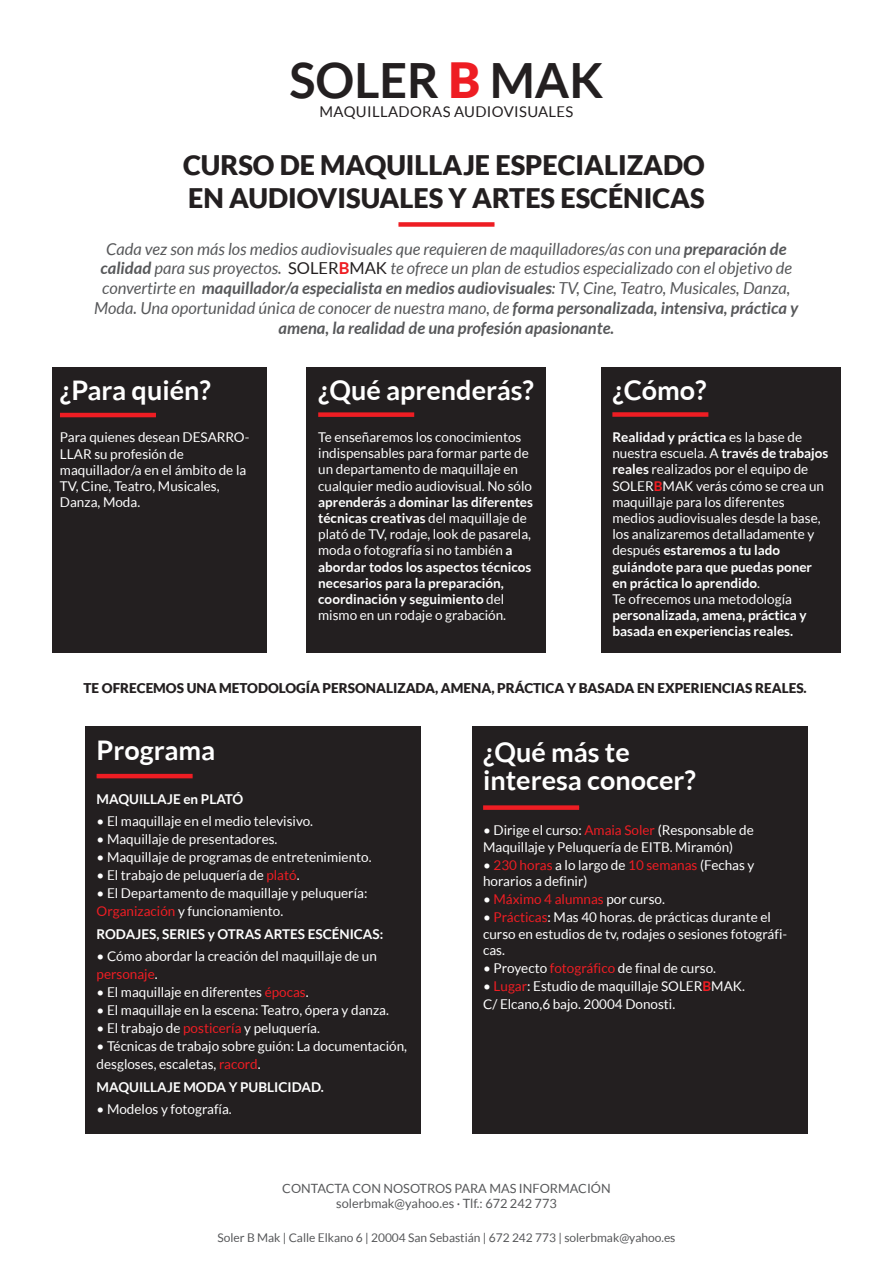
<style>
.page{position:relative;width:893px;height:1263px;background:#fff}
.page>*{position:absolute;margin:0;border:0;box-sizing:border-box;transform-origin:0 0}
.t1{font:700 48.6px "Lato";color:#231f20}
.t2{font:700 27px/28.5px "Lato";color:#fff}
.t3{font:900 27px/32.4px "Lato";color:#231f20}
.t4{font:italic 16.5px/19.8px "Lato";color:#57585a;text-align:center}
.t5{font:14.85px "Lato";letter-spacing:.025em;color:#231f20}
.t6{font:13.5px/16.2px "Lato";color:#fff}
.t7{font:700 13.5px/16.2px "Lato";color:#fff}
.t8{font:900 13.5px "Lato";color:#231f20}
.t9{font:13.5px "Lato";color:#ee1d23}
.t10{font:12.75px/15.3px "Lato";color:#57585a;text-align:center}
.t11{font:12px "Lato";color:#57585a}
.s1{font-weight:900;color:#ee1d23}
.s2{font-weight:700}
.s3{font-style:normal;color:#231f20}
.s4{font-weight:700;font-style:normal;color:#ee1d23}
.s5{font-weight:700;color:#ee1d23}
.s6{color:#ee1d23}
.s7{color:#fff}
</style>
<div class="page">
<div style="left:398px;top:222px;width:96px;height:5px;background:#ee1d23"></div>
<div style="left:601px;top:368px;width:239px;height:285px;background:#231f20"></div>
<div style="left:307px;top:368px;width:239px;height:285px;background:#231f20"></div>
<div style="left:53px;top:367px;width:214px;height:286px;background:#231f20"></div>
<hr style="left:60px;top:413px;width:96px;height:4px;background:#ee1d23">
<div style="left:318px;top:412px;width:96px;height:5px;background:#ee1d23"></div>
<div style="left:612px;top:412px;width:96px;height:5px;background:#ee1d23"></div>
<div style="left:85px;top:726px;width:336px;height:408px;background:#231f20"></div>
<hr style="left:97px;top:774px;width:96px;height:4px;background:#ee1d23">
<div style="left:472px;top:726px;width:336px;height:408px;background:#231f20"></div>
<div style="left:483px;top:805px;width:96px;height:5px;background:#ee1d23"></div>
<h1 class="t1" style="left:289px;top:52px;width:315px">SOLER <span class="s1">B</span> MAK</h1>
<p class="t5" style="left:319px;top:103px;width:256px">MAQUILLADORAS AUDIOVISUALES</p>
<h2 class="t3" style="left:183px;top:149px;width:523px">CURSO DE MAQUILLAJE ESPECIALIZADO<br>EN AUDIOVISUALES Y ARTES ESCÉNICAS</h2>
<p class="t4" style="left:94px;top:239px;width:706px">Cada vez son más los medios audiovisuales que requieren de maquilladores/as con una <span class="s2">preparación de calidad</span> para sus proyectos. <span class="s3">SOLER</span><span class="s4">B</span><span class="s3">MAK</span> te ofrece un plan de estudios especializado con el objetivo de convertirte en <span class="s2">maquillador/a especialista en medios audiovisuales</span>: TV, Cine, Teatro, Musicales, Danza, Moda. Una oportunidad única de conocer de nuestra mano, de <span class="s2">forma personalizada, intensiva, práctica y amena, la realidad de una profesión apasionante.</span></p>
<h2 class="t2" style="left:60px;top:376px;width:152px">¿Para quién?</h2>
<p class="t6" style="left:60px;top:429px;width:191px">Para quienes desean DESARRO-<br>LLAR su profesión de maquillador/a en el ámbito de la<br>TV, Cine, Teatro, Musicales,<br>Danza, Moda.</p>
<h2 class="t2" style="left:318px;top:376px;width:217px">¿Qué aprenderás?</h2>
<p class="t6" style="left:318px;top:429px;width:216px">Te enseñaremos los conocimientos indispensables para formar parte de un departamento de maquillaje en cualquier medio audiovisual. No sólo <span class="s2">aprenderás</span> a <span class="s2">dominar las diferentes técnicas creativas</span> del maquillaje de plató de TV, rodaje, look de pasarela, moda o fotografía si no también <span class="s2">a abordar todos los aspectos técnicos necesarios para la preparación, coordinación y seguimiento</span> del mismo en un rodaje o grabación.</p>
<h2 class="t2" style="left:612px;top:375px;width:96px">¿Cómo?</h2>
<p class="t6" style="left:612px;top:429px;width:218px"><span class="s2">Realidad y práctica</span> es la base de nuestra escuela. A <span class="s2">través de trabajos reales</span> realizados por el equipo de<br>SOLER<span class="s5">B</span>MAK verás cómo se crea un maquillaje para los diferentes medios audiovisuales desde la base, los analizaremos detalladamente y después <span class="s2">estaremos a tu lado guiándote para que puedas poner en práctica lo aprendido</span>.<br>Te ofrecemos una metodología</p>
<p class="t7" style="left:612px;top:607px;width:196px">personalizada, amena, práctica y basada en experiencias reales.</p>
<p class="t8" style="left:84px;top:680px;width:725px">TE OFRECEMOS UNA METODOLOGÍA PERSONALIZADA, AMENA, PRÁCTICA Y BASADA EN EXPERIENCIAS REALES.</p>
<h2 class="t2" style="left:97px;top:735px;width:120px">Programa</h2>
<p class="t7" style="left:97px;top:790px;width:148px">MAQUILLAJE en PLATÓ</p>
<p class="t6" style="left:97px;top:813px;width:218px">• El maquillaje en el medio televisivo.</p>
<p class="t6" style="left:97px;top:831px;width:182px">• Maquillaje de presentadores.</p>
<p class="t6" style="left:97px;top:849px;width:276px">• Maquillaje de programas de entretenimiento.</p>
<p class="t6" style="left:97px;top:867px;width:204px">• El trabajo de peluquería de <span class="s6">plató</span>.</p>
<p class="t6" style="left:97px;top:884px;width:272px;line-height:18px">• El Departamento de maquillaje y peluquería:<br><span class="s6">Organización</span> y funcionamiento.</p>
<p class="t7" style="left:97px;top:925px;width:288px">RODAJES, SERIES y OTRAS ARTES ESCÉNICAS:</p>
<p class="t6" style="left:97px;top:947px;width:282px;line-height:18px">• Cómo abordar la creación del maquillaje de un <span class="s6">personaje</span>.</p>
<p class="t6" style="left:97px;top:984px;width:213px">• El maquillaje en diferentes <span class="s6">épocas</span>.</p>
<p class="t6" style="left:97px;top:1002px;width:294px">• El maquillaje en la escena: Teatro, ópera y danza.</p>
<p class="t6" style="left:97px;top:1020px;width:225px">• El trabajo de <span class="s6">posticería</span> y peluquería.</p>
<p class="t6" style="left:97px;top:1037px;width:312px;line-height:18px">• Técnicas de trabajo sobre guión: La documentación, desgloses, escaletas, <span class="s6">racord</span>.</p>
<p class="t7" style="left:97px;top:1078px;width:229px">MAQUILLAJE MODA Y PUBLICIDAD.</p>
<p class="t6" style="left:97px;top:1101px;width:137px">• Modelos y fotografía.</p>
<h2 class="t2" style="left:483px;top:737px;width:214px">¿Qué más te interesa conocer?</h2>
<p class="t6" style="left:483px;top:822px;width:272px">• Dirige el curso: <span class="s6">Amaia Soler</span> (Responsable de<br>Maquillaje y Peluquería de EITB. Miramón)</p>
<p class="t6" style="left:483px;top:856px;width:273px">• <span class="s6">230 horas</span> a lo largo de <span class="s6">10 semanas</span> (Fechas y horarios a definir)</p>
<p class="t9" style="left:483px;top:892px;width:183px"><span class="s7">•</span> Máximo 4 alumnas <span class="s7">por curso.</span></p>
<p class="t6" style="left:483px;top:909px;width:306px">• <span class="s6">Prácticas</span>: Mas 40 horas. de prácticas durante el curso en estudios de tv, rodajes o sesiones fotográfi&shy;cas.</p>
<p class="t6" style="left:483px;top:960px;width:235px">• Proyecto <span class="s6">fotográfico</span> de final de curso.</p>
<p class="t6" style="left:483px;top:977px;width:263px;line-height:18px">• <span class="s6">Lugar</span>: Estudio de maquillaje SOLER<span class="s5">B</span>MAK.<br>C/ Elcano,6 bajo. 20004 Donosti.</p>
<p class="t10" style="left:282px;top:1181px;width:330px">CONTACTA CON NOSOTROS PARA MAS INFORMACIÓN solerbmak@yahoo.es · Tlf.: 672 242 773</p>
<p class="t11" style="left:217px;top:1231px;width:459px">Soler B Mak | Calle Elkano 6 | 20004 San Sebastián | 672 242 773 | solerbmak@yahoo.es</p>
</div>
